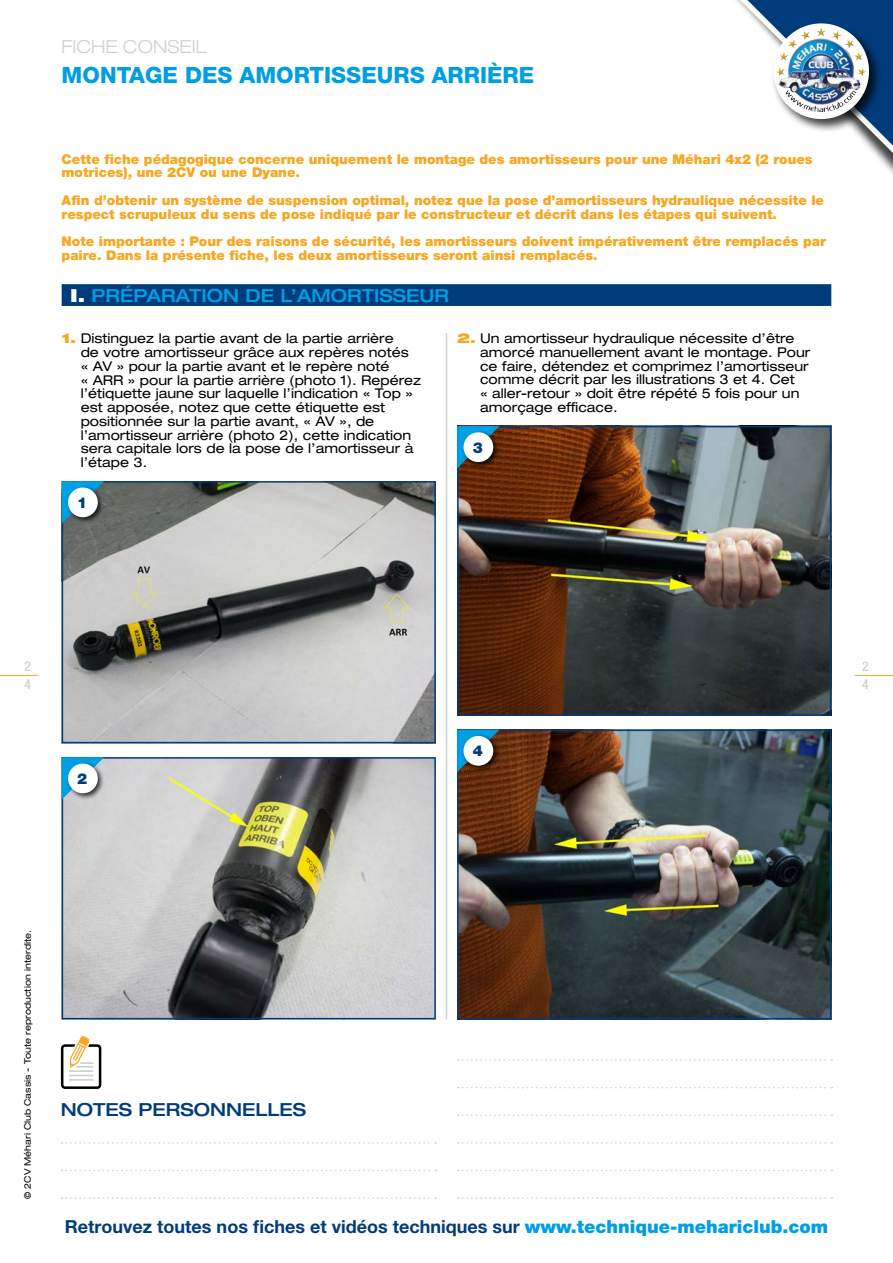
<style>
.page{position:relative;width:893px;height:1263px;background:#fff}
.page>*{position:absolute;margin:0;border:0;box-sizing:border-box;transform-origin:0 0}
.t1{font:800 22.5px "Helvetica Neue LT Pro";color:#009ee3}
.t2{font:700 18px "Helvetica Neue LT Pro";color:#003c7c}
.t3{font:500 expanded 18px "Helvetica Neue LT Pro";color:#009ee3}
.t4{font:500 expanded 18px "Helvetica Neue LT Pro";color:#003c7c}
.t5{font:300 expanded 18px "Helvetica Neue LT Pro";color:#cfd0d0}
.t6{font:900 15px "Helvetica Neue LT Pro";color:#003c7c}
.t7{font:expanded 13.5px/13.8px "Helvetica Neue LT Pro";color:#000}
.t8{font:900 13.5px/13.8px "Helvetica Neue LT Pro";color:#f7a721}
.t9{font:500 condensed 13.5px/18px "Helvetica Neue LT Pro";color:#cfd0d0}
.t10{font:expanded 9px "Helvetica Neue LT Pro";color:#000}
.s1{font-weight:900;color:#fff}
.s2{font-weight:900;color:#f7a721}
.s3{font-weight:900;color:#009ee3}
</style>
<div class="page">
<img style="left:736px;top:0;width:157px;height:175px">
<hr style="left:0;top:675px;width:38px;height:1px;background:#f7a721">
<hr style="left:855px;top:675px;width:38px;height:1px;background:#f7a721">
<hr style="left:446px;top:333px;width:1px;height:686px;background:#cfd0d0">
<div style="left:62px;top:284px;width:769px;height:22px;background:#003c7c"></div>
<img style="left:65px;top:484px;width:368px;height:256px">
<div style="left:62px;top:481px;width:374px;height:262px;border:2px solid #003c7c"></div>
<img style="left:460px;top:429px;width:368px;height:284px">
<div style="left:457px;top:426px;width:374px;height:290px;border:2px solid #003c7c"></div>
<img style="left:65px;top:760px;width:368px;height:256px">
<div style="left:62px;top:757px;width:374px;height:262px;border:2px solid #003c7c"></div>
<img style="left:460px;top:732px;width:368px;height:284px">
<div style="left:457px;top:729px;width:374px;height:290px;border:2px solid #003c7c"></div>
<svg style="left:62px;top:1142px;width:374px;height:1px"></svg>
<svg style="left:62px;top:1170px;width:374px;height:1px"></svg>
<svg style="left:62px;top:1197px;width:374px;height:2px"></svg>
<svg style="left:61px;top:1036px;width:40px;height:53px"></svg>
<svg style="left:458px;top:1059px;width:374px;height:2px"></svg>
<svg style="left:458px;top:1087px;width:374px;height:1px"></svg>
<svg style="left:458px;top:1114px;width:374px;height:2px"></svg>
<svg style="left:458px;top:1142px;width:374px;height:1px"></svg>
<svg style="left:458px;top:1170px;width:374px;height:1px"></svg>
<svg style="left:458px;top:1197px;width:374px;height:2px"></svg>
<svg style="left:62px;top:481px;width:42px;height:43px"></svg>
<div style="left:66px;top:485px;width:39px;height:39px;background:#000;opacity:.75"></div>
<div style="left:68px;top:487px;width:30px;height:30px;background:#fff;border-radius:50%"></div>
<svg style="left:457px;top:426px;width:43px;height:42px"></svg>
<div style="left:461px;top:430px;width:39px;height:39px;background:#000;opacity:.75"></div>
<div style="left:463px;top:432px;width:30px;height:30px;background:#fff;border-radius:50%"></div>
<svg style="left:62px;top:757px;width:42px;height:43px"></svg>
<div style="left:66px;top:761px;width:39px;height:39px;background:#000;opacity:.75"></div>
<div style="left:68px;top:763px;width:30px;height:30px;background:#fff;border-radius:50%"></div>
<svg style="left:457px;top:729px;width:43px;height:43px"></svg>
<div style="left:461px;top:734px;width:39px;height:38px;background:#000;opacity:.75"></div>
<div style="left:463px;top:736px;width:30px;height:30px;background:#fff;border-radius:50%"></div>
<h2 class="t5" style="left:62px;top:36px;width:146px">FICHE CONSEIL</h2>
<h1 class="t1" style="left:62px;top:61px;width:474px">MONTAGE DES AMORTISSEURS ARRIÈRE</h1>
<p class="t8" style="left:62px;top:152px;width:752px">Cette fiche pédagogique concerne uniquement le montage des amortisseurs pour une Méhari 4x2 (2 roues motrices), une 2CV ou une Dyane.</p>
<p class="t8" style="left:62px;top:193px;width:764px">Afin d’obtenir un système de suspension optimal, notez que la pose d’amortisseurs hydraulique nécessite le respect scrupuleux du sens de pose indiqué par le constructeur et décrit dans les étapes qui suivent.</p>
<p class="t8" style="left:62px;top:235px;width:766px">Note importante : Pour des raisons de sécurité, les amortisseurs doivent impérativement être remplacés par paire. Dans la présente fiche, les deux amortisseurs seront ainsi remplacés.</p>
<h2 class="t3" style="left:70px;top:284px;width:381px"><span class="s1">I.</span> PRÉPARATION DE L’AMORTISSEUR</h2>
<p class="t7" style="left:81px;top:331px;width:342px;text-indent:-19px"><span class="s2">1.</span> Distinguez la partie avant de la partie arrière<br>de votre amortisseur grâce aux repères notés<br>« AV » pour la partie avant et le repère noté<br>« ARR » pour la partie arrière (photo 1). Repérez l’étiquette jaune sur laquelle l’indication « Top » est apposée, notez que cette étiquette est positionnée sur la partie avant, « AV », de l’amortisseur arrière (photo 2), cette indication sera capitale lors de la pose de l’amortisseur à l’étape 3.</p>
<p class="t7" style="left:480px;top:331px;width:332px;text-indent:-23px"><span class="s2">2.</span> Un amortisseur hydraulique nécessite d’être amorcé manuellement avant le montage. Pour ce faire, détendez et comprimez l’amortisseur comme décrit par les illustrations 3 et 4. Cet<br>« aller-retour » doit être répété 5 fois pour un amorçage efficace.</p>
<p class="t6" style="left:473px;top:438px;width:12px">3</p>
<p class="t6" style="left:77px;top:493px;width:12px">1</p>
<p class="t9" style="left:24px;top:656px;width:8px">2<br>4</p>
<p class="t9" style="left:862px;top:656px;width:8px">2<br>4</p>
<p class="t6" style="left:77px;top:769px;width:12px">2</p>
<p class="t6" style="left:473px;top:742px;width:12px">4</p>
<p class="t10" style="left:22px;top:1199px;width:270px;rotate:-90deg">© 2CV Méhari Club Cassis - Toute reproduction interdite.</p>
<h2 class="t4" style="left:61px;top:1098px;width:247px">NOTES PERSONNELLES</h2>
<h2 class="t2" style="left:65px;top:1215px;width:765px">Retrouvez toutes nos fiches et vidéos techniques sur <span class="s3">www.technique-mehariclub.com</span></h2>
</div>
